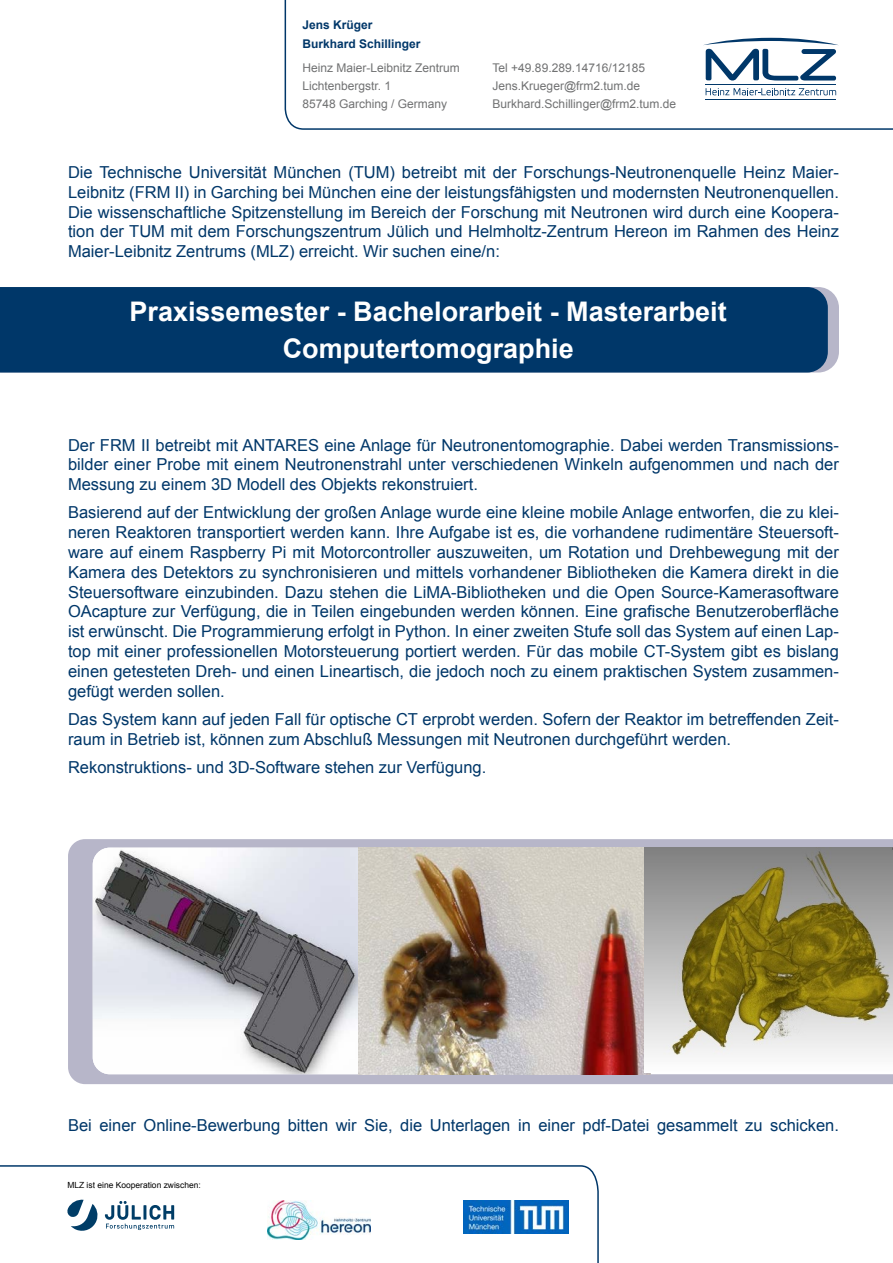
<style>
.page{position:relative;width:893px;height:1263px;background:#fff}
.page>*{position:absolute;margin:0;border:0;box-sizing:border-box;transform-origin:0 0}
.Titel_Weiß{font:700 27px "Arial";color:#fff}
.Fließtext_Anzeige{font:16.5px/19.8px "Arial";color:#003769;text-align:justify}
.Fließtext{font:12px "Arial";color:#707172}
.Name{font:700 12px "Arial";color:#003769}
.t1{font:8.4px "Arial";color:#000}
</style>
<div class="page">
<svg style="left:68px;top:839px;width:825px;height:245px;background:#bab9ca"></svg>
<div style="left:0;top:287px;width:828px;height:85px;background:#003769"></div>
<svg style="left:0;top:1165px;width:599px;height:98px"></svg>
<svg style="left:67px;top:1200px;width:107px;height:31px"></svg>
<img style="left:267px;top:1200px;width:104px;height:40px">
<img style="left:463px;top:1200px;width:106px;height:34px">
<img style="left:93px;top:848px;width:557px;height:226px">
<img style="left:644px;top:848px;width:249px;height:224px">
<svg style="left:284px;top:0;width:609px;height:130px"></svg>
<p class="Name" style="left:302px;top:17px;width:72px">Jens Krüger</p>
<p class="Name" style="left:302px;top:35px;width:120px">Burkhard Schillinger</p>
<p class="Fließtext" style="left:302px;top:60px;width:159px">Heinz Maier-Leibnitz Zentrum</p>
<p class="Fließtext" style="left:302px;top:78px;width:90px">Lichtenbergstr. 1</p>
<p class="Fließtext" style="left:302px;top:96px;width:146px">85748 Garching / Germany</p>
<p class="Fließtext" style="left:493px;top:60px;width:154px">Tel +49.89.289.14716/12185</p>
<p class="Fließtext" style="left:493px;top:78px;width:149px">Jens.Krueger@frm2.tum.de</p>
<p class="Fließtext" style="left:493px;top:96px;width:185px">Burkhard.Schillinger@frm2.tum.de</p>
<p class="Fließtext_Anzeige" style="left:68px;top:162px;width:772px">Die Technische Universität München (TUM) betreibt mit der Forschungs-Neutronenquelle Heinz Maier-Leibnitz (FRM II) in Garching bei München eine der leistungsfähigsten und modernsten Neutronenquellen.<br>Die wissenschaftliche Spitzenstellung im Bereich der Forschung mit Neutronen wird durch eine Koopera&shy;tion der TUM mit dem Forschungszentrum Jülich und Helmholtz-Zentrum Hereon im Rahmen des Heinz Maier-Leibnitz Zentrums (MLZ) erreicht. Wir suchen eine/n:</p>
<p class="Titel_Weiß" style="left:130px;top:294px;width:599px">Praxissemester - Bachelorarbeit - Masterarbeit</p>
<p class="Titel_Weiß" style="left:283px;top:331px;width:293px">Computertomographie</p>
<p class="Fließtext_Anzeige" style="left:68px;top:435px;width:772px">Der FRM II betreibt mit ANTARES eine Anlage für Neutronentomographie. Dabei werden Transmissions&shy;bilder einer Probe mit einem Neutronenstrahl unter verschiedenen Winkeln aufgenommen und nach der Messung zu einem 3D Modell des Objekts rekonstruiert.</p>
<p class="Fließtext_Anzeige" style="left:68px;top:503px;width:772px">Basierend auf der Entwicklung der großen Anlage wurde eine kleine mobile Anlage entworfen, die zu klei&shy;neren Reaktoren transportiert werden kann. Ihre Aufgabe ist es, die vorhandene rudimentäre Steuersoft&shy;ware auf einem Raspberry Pi mit Motorcontroller auszuweiten, um Rotation und Drehbewegung mit der Kamera des Detektors zu synchronisieren und mittels vorhandener Bibliotheken die Kamera direkt in die Steuersoftware einzubinden. Dazu stehen die LiMA-Bibliotheken und die Open Source-Kamerasoftware OAcapture zur Verfügung, die in Teilen eingebunden werden können. Eine grafische Benutzeroberfläche ist erwünscht. Die Programmierung erfolgt in Python. In einer zweiten Stufe soll das System auf einen Lap&shy;top mit einer professionellen Motorsteuerung portiert werden. Für das mobile CT-System gibt es bislang einen getesteten Dreh- und einen Lineartisch, die jedoch noch zu einem praktischen System zusammen&shy;gefügt werden sollen.</p>
<p class="Fließtext_Anzeige" style="left:68px;top:709px;width:772px">Das System kann auf jeden Fall für optische CT erprobt werden. Sofern der Reaktor im betreffenden Zeit&shy;raum in Betrieb ist, können zum Abschluß Messungen mit Neutronen durchgeführt werden.</p>
<p class="Fließtext_Anzeige" style="left:68px;top:757px;width:420px">Rekonstruktions- und 3D-Software stehen zur Verfügung.</p>
<p class="Fließtext_Anzeige" style="left:68px;top:1115px;width:772px">Bei einer Online-Bewerbung bitten wir Sie, die Unterlagen in einer pdf-Datei gesammelt zu schicken.</p>
<p class="t1" style="left:67px;top:1180px;width:135px">MLZ ist eine Kooperation zwischen:</p>
</div>
